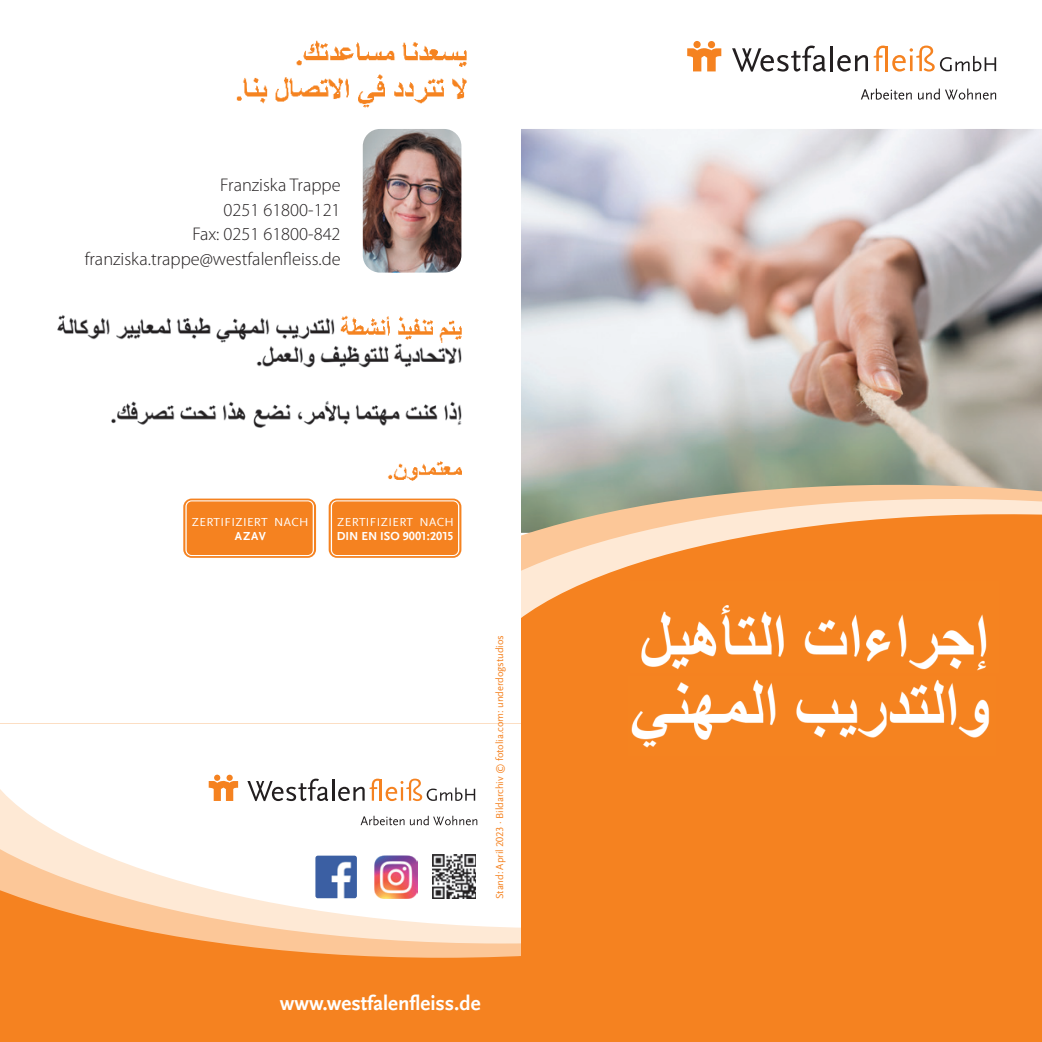
<style>
.page{position:relative;width:1042px;height:1042px;background:#fff}
.page>*{position:absolute;margin:0;border:0;box-sizing:border-box;transform-origin:0 0}
.t1{font:700 21px "Scala Sans Offc";color:#fff}
.t2{font:300 18.38px/24.5px "Myriad Pro";color:#231f20;text-align:right}
.t3{font:12.25px "Scala Sans Offc";letter-spacing:.03em;color:#fff}
.t4{font:700 12.25px "Scala Sans Offc";color:#fff}
.t5{font:10.5px "Scala Sans Offc";letter-spacing:-.01em;color:#f58220}
</style>
<div class="page">
<img style="left:521px;top:129px;width:521px;height:352px">
<div style="left:0;top:785px;width:521px;height:257px;background:#f58220"></div>
<svg style="left:220px;top:943px;width:301px;height:15px;fill:#fcc798"></svg>
<svg style="left:133px;top:928px;width:388px;height:15px;background:#fccfa7"></svg>
<svg style="left:0;top:774px;width:521px;height:154px;background:#fef1e6"></svg>
<svg style="left:687px;top:45px;width:34px;height:26px"></svg>
<div style="left:693px;top:41px;width:7px;height:7px;background:#f58220;border-radius:50%"></div>
<div style="left:708px;top:41px;width:7px;height:7px;background:#f58220;border-radius:50%"></div>
<svg style="left:732px;top:46px;width:94px;height:26px"></svg>
<hr style="left:830px;top:46px;width:3px;height:25px;background:#231f20">
<svg style="left:837px;top:46px;width:49px;height:26px"></svg>
<hr style="left:885px;top:46px;width:3px;height:25px;background:#f58220">
<svg style="left:892px;top:46px;width:42px;height:26px"></svg>
<svg style="left:940px;top:56px;width:56px;height:15px"></svg>
<svg style="left:861px;top:89px;width:51px;height:11px"></svg>
<svg style="left:918px;top:89px;width:78px;height:11px"></svg>
<svg style="left:521px;top:481px;width:521px;height:14px;background:#b6ae92"></svg>
<svg style="left:521px;top:495px;width:521px;height:15px;background:#dec6a6"></svg>
<svg style="left:521px;top:510px;width:521px;height:120px;background:#f4a159"></svg>
<div style="left:521px;top:630px;width:521px;height:412px;background:#f58220"></div>
<div style="left:329px;top:498px;width:132px;height:60px;border:7px solid #f58220;border-radius:5px"></div>
<div style="left:331px;top:500px;width:128px;height:56px;border:3px solid #fff;border-radius:5px"></div>
<div style="left:332px;top:501px;width:126px;height:54px;background:#f58220;border-radius:5px"></div>
<div style="left:183px;top:498px;width:133px;height:60px;border:7px solid #f58220;border-radius:5px"></div>
<div style="left:185px;top:500px;width:129px;height:56px;border:3px solid #fff;border-radius:5px"></div>
<div style="left:187px;top:501px;width:126px;height:54px;background:#f58220;border-radius:5px"></div>
<img style="left:630px;top:582px;width:368px;height:89px">
<img style="left:631px;top:679px;width:359px;height:69px">
<img style="left:236px;top:40px;width:231px;height:68px">
<img style="left:388px;top:461px;width:74px;height:20px">
<img style="left:363px;top:129px;width:98px;height:144px">
<img style="left:57px;top:315px;width:405px;height:113px">
<img style="left:336px;top:315px;width:126px;height:27px">
<svg style="left:430px;top:852px;width:49px;height:49px"></svg>
<img style="left:433px;top:855px;width:43px;height:43px">
<img style="left:315px;top:855px;width:42px;height:43px">
<img style="left:374px;top:855px;width:43px;height:44px">
<svg style="left:209px;top:778px;width:29px;height:23px"></svg>
<div style="left:214px;top:774px;width:6px;height:7px;background:#f58220;border-radius:50%"></div>
<div style="left:226px;top:775px;width:7px;height:6px;background:#f58220;border-radius:50%"></div>
<svg style="left:247px;top:778px;width:81px;height:23px"></svg>
<hr style="left:332px;top:779px;width:2px;height:21px;background:#231f20">
<svg style="left:338px;top:778px;width:42px;height:23px"></svg>
<hr style="left:380px;top:779px;width:2px;height:21px;background:#f58220">
<svg style="left:386px;top:778px;width:89px;height:23px"></svg>
<svg style="left:360px;top:816px;width:44px;height:9px"></svg>
<svg style="left:410px;top:816px;width:67px;height:9px"></svg>
<p class="t2" style="left:85px;top:173px;width:257px">Franziska Trappe<br>0251 61800-121<br>Fax: 0251 61800-842 franziska.trappe@westfalenfleiss.de</p>
<p class="t3" style="left:192px;top:515px;width:118px">ZERTIFIZIERT NACH</p>
<p class="t4" style="left:235px;top:529px;width:32px">AZAV</p>
<p class="t3" style="left:337px;top:515px;width:118px">ZERTIFIZIERT NACH</p>
<p class="t4" style="left:337px;top:529px;width:118px">DIN EN ISO 9001:2015</p>
<p class="t5" style="left:494px;top:899px;width:265px;rotate:-90deg">Stand: April 2023 · Bildarchiv © fotolia.com: underdogstudios</p>
<p class="t1" style="left:280px;top:991px;width:202px">www.westfalenfleiss.de</p>
</div>
